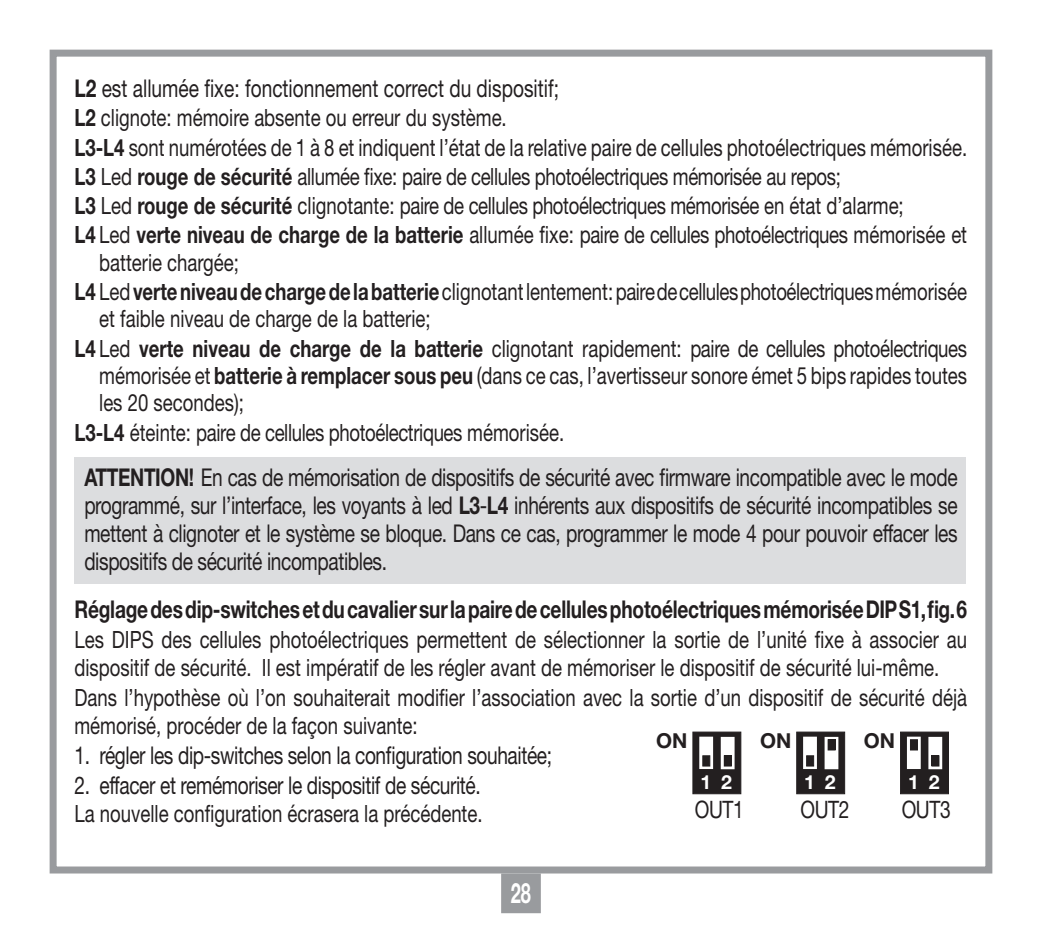
<style>
.page{position:relative;width:1042px;height:943px;background:#fff}
.page>*{position:absolute;margin:0;border:0;box-sizing:border-box;transform-origin:0 0}
.t1{font:700 28px "Helvetica Neue LT Std";color:#fff;scale:.65 1}
.t2{font:24.5px/28px "Helvetica Neue LT Std";letter-spacing:-.02em;color:#231f20;text-align:justify;scale:.78 1}
.t3{font:700 24.5px "Helvetica Neue LT Std";letter-spacing:-.01em;color:#231f20;scale:.78 1}
.t4{font:24.5px "Helvetica Neue LT Std";color:#231f20;scale:.78 1}
.t5{font:24.15px "Helvetica Neue LT Std";letter-spacing:-.02em;color:#231f20;scale:.8 1}
.t6{font:23.8px/27.3px "Helvetica Neue LT Std";color:#231f20;scale:.78 1}
.t7{font:23.8px "Helvetica Neue LT Std";letter-spacing:-.02em;color:#231f20;scale:.78 1}
.t8{font:700 20.65px "Helvetica Neue LT Std";color:#231f20}
.t9{font:700 19.6px "Helvetica Neue LT Std";color:#fff}
.s1{font-weight:700}
</style>
<div class="page">
<div style="left:50px;top:50px;width:942px;height:823px;border:7px solid #999b9e"></div>
<div style="left:501px;top:873px;width:40px;height:40px;background:#999b9e;border:4px solid #999b9e"></div>
<div style="left:74px;top:457px;width:892px;height:126px;background:#dcdddf"></div>
<div style="left:693px;top:732px;width:48px;height:61px;background:#231f20"></div>
<div style="left:693px;top:732px;width:48px;height:62px;border:1px solid #231f20"></div>
<div style="left:722px;top:738px;width:11px;height:30px;background:#fff"></div>
<div style="left:721px;top:737px;width:13px;height:32px;border:2px solid #fff"></div>
<div style="left:724px;top:755px;width:7px;height:11px;background:#231f20"></div>
<div style="left:700px;top:737px;width:12px;height:31px;background:#fff"></div>
<div style="left:699px;top:736px;width:14px;height:33px;border:2px solid #fff"></div>
<div style="left:703px;top:755px;width:7px;height:11px;background:#231f20"></div>
<div style="left:702px;top:755px;width:8px;height:11px;border:1px solid #231f20"></div>
<div style="left:797px;top:732px;width:47px;height:61px;background:#231f20"></div>
<div style="left:796px;top:732px;width:49px;height:62px;border:1px solid #231f20"></div>
<div style="left:826px;top:738px;width:11px;height:30px;background:#fff"></div>
<div style="left:824px;top:737px;width:14px;height:32px;border:2px solid #fff"></div>
<div style="left:828px;top:739px;width:7px;height:11px;background:#231f20"></div>
<div style="left:804px;top:737px;width:12px;height:31px;background:#fff"></div>
<div style="left:803px;top:736px;width:14px;height:33px;border:2px solid #fff"></div>
<div style="left:806px;top:755px;width:7px;height:11px;background:#231f20"></div>
<div style="left:806px;top:755px;width:8px;height:11px;border:1px solid #231f20"></div>
<div style="left:900px;top:732px;width:48px;height:61px;background:#231f20"></div>
<div style="left:900px;top:732px;width:48px;height:62px;border:1px solid #231f20"></div>
<div style="left:929px;top:738px;width:12px;height:30px;background:#fff"></div>
<div style="left:928px;top:737px;width:14px;height:32px;border:2px solid #fff"></div>
<div style="left:932px;top:755px;width:7px;height:11px;background:#231f20"></div>
<div style="left:908px;top:737px;width:11px;height:31px;background:#fff"></div>
<div style="left:907px;top:736px;width:14px;height:33px;border:2px solid #fff"></div>
<div style="left:910px;top:739px;width:7px;height:11px;background:#231f20"></div>
<div style="left:910px;top:739px;width:7px;height:11px;border:1px solid #231f20"></div>
<p class="t4" style="left:74px;top:74px;width:623px"><span class="s1">L2</span> est allumée fixe: fonctionnement correct du dispositif;</p>
<p class="t6" style="left:74px;top:104px;width:556px"><span class="s1">L2</span> clignote: mémoire absente ou erreur du système.</p>
<p class="t6" style="left:74px;top:133px;width:1146px"><span class="s1">L3-L4</span> sont numérotées de 1 à 8 et indiquent l’état de la relative paire de cellules photoélectriques mémorisée.</p>
<p class="t7" style="left:74px;top:162px;width:984px"><span class="s1">L3</span> Led <span class="s1">rouge de sécurité</span> allumée fixe: paire de cellules photoélectriques mémorisée au repos;</p>
<p class="t7" style="left:74px;top:191px;width:1065px"><span class="s1">L3</span> Led <span class="s1">rouge de sécurité</span> clignotante: paire de cellules photoélectriques mémorisée en état d’alarme;</p>
<p class="t6" style="left:99px;top:221px;width:1114px;text-indent:-25px"><span class="s1">L4</span> Led <span class="s1">verte niveau de charge de la batterie</span> allumée fixe: paire de cellules photoélectriques mémorisée et batterie chargée;</p>
<p class="t6" style="left:99px;top:277px;width:1114px;text-indent:-25px"><span class="s1">L4</span> Led <span class="s1">verte niveau de charge de la batterie</span> clignotant lentement: paire de cellules photoélectriques mémorisée et faible niveau de charge de la batterie;</p>
<p class="t6" style="left:99px;top:334px;width:1114px;text-align:justify;text-indent:-25px"><span class="s1">L4</span> Led <span class="s1">verte niveau de charge de la batterie</span> clignotant rapidement: paire de cellules photoélectriques mémorisée et <span class="s1">batterie à remplacer sous peu</span> (dans ce cas, l’avertisseur sonore émet 5 bips rapides toutes les 20 secondes);</p>
<p class="t7" style="left:74px;top:418px;width:629px"><span class="s1">L3-L4</span> éteinte: paire de cellules photoélectriques mémorisée.</p>
<p class="t2" style="left:84px;top:463px;width:1121px"><span class="s1">ATTENTION!</span> En cas de mémorisation de dispositifs de sécurité avec firmware incompatible avec le mode programmé, sur l’interface, les voyants à led <span class="s1">L3</span>-<span class="s1">L4</span> inhérents aux dispositifs de sécurité incompatibles se mettent à clignoter et le système se bloque. Dans ce cas, programmer le mode 4 pour pouvoir effacer les dispositifs de sécurité incompatibles.</p>
<p class="t3" style="left:74px;top:594px;width:1146px">Réglage des dip-switches et du cavalier sur la paire de cellules photoélectriques mémorisée DIP S1, fig. 6</p>
<p class="t6" style="left:74px;top:625px;width:1146px">Les DIPS des cellules photoélectriques permettent de sélectionner la sortie de l’unité fixe à associer au dispositif de sécurité. Il est impératif de les régler avant de mémoriser le dispositif de sécurité lui-même.</p>
<p class="t6" style="left:74px;top:683px;width:1146px">Dans l’hypothèse où l’on souhaiterait modifier l’association avec la sortie d’un dispositif de sécurité déjà mémorisé, procéder de la façon suivante:</p>
<p class="t2" style="left:74px;top:741px;width:614px">1. régler les dip-switches selon la configuration souhaitée;</p>
<p class="t2" style="left:74px;top:771px;width:522px">2. effacer et remémoriser le dispositif de sécurité.</p>
<p class="t6" style="left:74px;top:799px;width:525px">La nouvelle configuration écrasera la précédente.</p>
<p class="t8" style="left:656px;top:728px;width:33px">ON</p>
<p class="t8" style="left:760px;top:728px;width:33px">ON</p>
<p class="t8" style="left:864px;top:728px;width:33px">ON</p>
<p class="t9" style="left:700px;top:770px;width:33px">1 2</p>
<p class="t9" style="left:804px;top:770px;width:33px">1 2</p>
<p class="t9" style="left:908px;top:770px;width:33px">1 2</p>
<p class="t5" style="left:695px;top:795px;width:63px">OUT1</p>
<p class="t5" style="left:800px;top:795px;width:63px">OUT2</p>
<p class="t5" style="left:902px;top:795px;width:63px">OUT3</p>
<p class="t1" style="left:511px;top:876px;width:33px">28</p>
</div>
